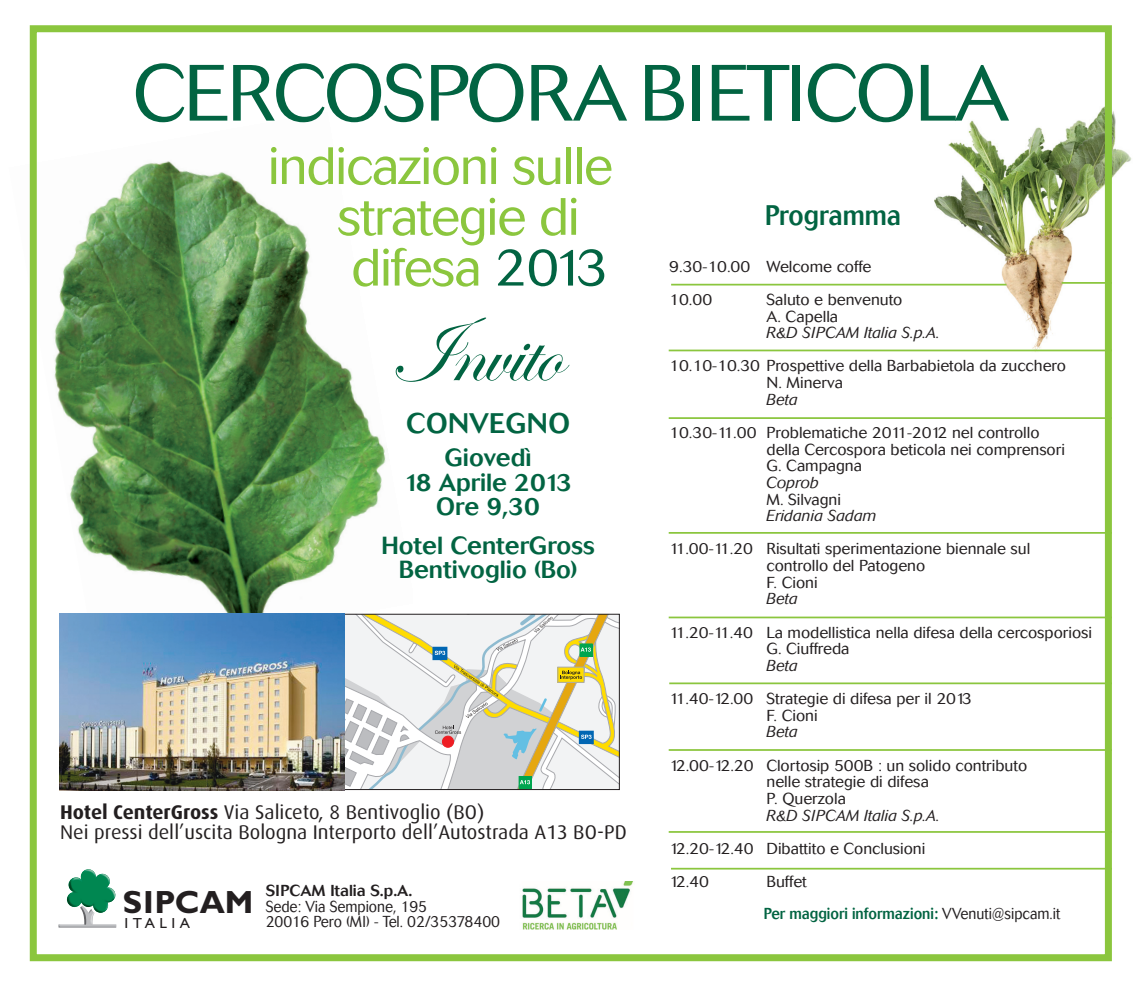
<style>
.page{position:relative;width:1140px;height:991px;background:#fff}
.page>*{position:absolute;margin:0;border:0;box-sizing:border-box;transform-origin:0 0}
.t1{font:95.38px "Edwardian Script ITC";letter-spacing:-.025em;color:#026442}
.t2{font:300 78.75px "Cosmos";letter-spacing:-.02em;color:#026442}
.t3{font:300 51.98px/50.8px "Cosmos";letter-spacing:-.025em;color:#8bc63e}
.t4{font:700 32.2px "Gill Sans";color:#231f20}
.t5{font:500 28px "Cosmos";color:#026442;scale:.9 1}
.t6{font:500 28px "Cosmos";letter-spacing:.02em;color:#026442}
.t7{font:500 24.5px/24.5px "Cosmos";color:#026442;text-align:center}
.t8{font:19.78px/20.7px "Dax";color:#231f20}
.t9{font:300 15.75px/16.6px "Cosmos";color:#231f20}
.t10{font:italic 300 15.75px "Cosmos";color:#231f20}
.t11{font:300 15.75px/15.8px "Cosmos";color:#231f20;scale:.9 1}
.t12{font:500 15.75px/31.7px "Cosmos";color:#026442;scale:.9 1}
.t13{font:500 15.75px "Cosmos";color:#231f20}
.t14{font:14.7px "Gill Sans";letter-spacing:.29em;color:#231f20;scale:1.05 1}
.s1{color:#026442}
.s2{font-weight:700}
.s3{font-weight:300;color:#231f20}
</style>
<div class="page">
<img style="left:934px;top:107px;width:198px;height:247px">
<img style="left:29px;top:112px;width:357px;height:549px">
<svg style="left:58px;top:869px;width:58px;height:58px"></svg>
<div style="left:30px;top:25px;width:1081px;height:936px;border:7px solid #8bc63e"></div>
<svg style="left:344px;top:615px;width:273px;height:173px"></svg>
<div style="left:342px;top:613px;width:277px;height:177px;border:1px solid #231f20"></div>
<img style="left:60px;top:613px;width:284px;height:177px">
<hr style="left:668px;top:349px;width:443px;height:2px;background:#8bc63e">
<hr style="left:668px;top:417px;width:443px;height:2px;background:#8bc63e">
<hr style="left:668px;top:532px;width:443px;height:1px;background:#8bc63e">
<hr style="left:668px;top:616px;width:443px;height:2px;background:#8bc63e">
<hr style="left:669px;top:682px;width:442px;height:2px;background:#8bc63e">
<hr style="left:668px;top:749px;width:443px;height:1px;background:#8bc63e">
<hr style="left:668px;top:831px;width:443px;height:1px;background:#8bc63e">
<hr style="left:671px;top:867px;width:440px;height:2px;background:#8bc63e">
<img style="left:522px;top:881px;width:111px;height:48px">
<hr style="left:671px;top:284px;width:335px;height:1px;background:#8bc63e">
<hr style="left:1061px;top:282px;width:50px;height:2px;background:#8bc63e">
<h2 class="t2" style="left:132px;top:65px;width:878px">CERCOSPORA BIETICOLA</h2>
<h3 class="t3" style="left:337px;top:146px;width:277px;text-indent:-69px">indicazioni sulle strategie di difesa <span class="s1">2013</span></h3>
<h3 class="t5" style="left:765px;top:205px;width:152px">Programma</h3>
<p class="t9" style="left:669px;top:251px;width:204px;line-height:33.2px">9.30-10.00 Welcome coffe<br>10.00</p>
<p class="t9" style="left:766px;top:293px;width:137px">Saluto e benvenuto<br>A. Capella</p>
<p class="t10" style="left:766px;top:327px;width:175px">R&amp;D SIPCAM Italia S.p.A.</p>
<p class="t9" style="left:766px;top:359px;width:301px;text-indent:-97px">10.10-10.30 Prospettive della Barbabietola da zucchero<br>N. Minerva</p>
<p class="t10" style="left:766px;top:393px;width:33px">Beta</p>
<p class="t9" style="left:766px;top:426px;width:300px;text-indent:-97px">10.30-11.00 Problematiche 2011-2012 nel controllo della Cercospora beticola nei comprensori<br>G. Campagna</p>
<p class="t10" style="left:766px;top:476px;width:54px">Coprob</p>
<p class="t9" style="left:766px;top:492px;width:76px">M. Silvagni</p>
<p class="t10" style="left:766px;top:510px;width:112px">Eridania Sadam</p>
<p class="t9" style="left:766px;top:542px;width:265px;text-indent:-97px">11.00-11.20 Risultati sperimentazione biennale sul controllo del Patogeno<br>F. Cioni</p>
<p class="t10" style="left:766px;top:593px;width:33px">Beta</p>
<p class="t9" style="left:766px;top:625px;width:327px;text-indent:-97px">11.20-11.40 La modellistica nella difesa della cercosporiosi<br>G. Ciuffreda</p>
<p class="t10" style="left:766px;top:659px;width:33px">Beta</p>
<p class="t9" style="left:766px;top:692px;width:207px;text-indent:-97px">11.40-12.00 Strategie di difesa per il 2013<br>F. Cioni</p>
<p class="t10" style="left:766px;top:726px;width:33px">Beta</p>
<p class="t9" style="left:766px;top:758px;width:262px;text-indent:-97px">12.00-12.20 Clortosip 500B : un solido contributo nelle strategie di difesa<br>P. Querzola</p>
<p class="t10" style="left:766px;top:809px;width:175px">R&amp;D SIPCAM Italia S.p.A.</p>
<p class="t9" style="left:669px;top:833px;width:257px;line-height:33.2px">12.20-12.40 Dibattito e Conclusioni<br>12.40</p>
<h1 class="t1" style="left:389px;top:291px;width:173px">Invito</h1>
<h3 class="t6" style="left:406px;top:413px;width:165px">CONVEGNO</h3>
<h3 class="t7" style="left:404px;top:447px;width:169px">Giovedì<br>18 Aprile 2013<br>Ore 9,30</h3>
<h3 class="t7" style="left:381px;top:535px;width:215px">Hotel CenterGross<br>Bentivoglio (Bo)</h3>
<p class="t8" style="left:60px;top:802px;width:568px"><span class="s2">Hotel CenterGross</span> Via Saliceto, 8 Bentivoglio (BO)<br>Nei pressi dell’uscita Bologna Interporto dell’Autostrada A13 BO-PD</p>
<p class="t12" style="left:763px;top:867px;width:331px"><span class="s3">Buffet<br></span>Per maggiori informazioni: <span class="s3">VVenuti@sipcam.it</span></p>
<h3 class="t4" style="left:123px;top:890px;width:132px">SIPCAM</h3>
<p class="t13" style="left:266px;top:884px;width:148px">SIPCAM Italia S.p.A.</p>
<p class="t11" style="left:266px;top:899px;width:262px">Sede: Via Sempione, 195<br>20016 Pero (MI) - Tel. 02/35378400</p>
<p class="t14" style="left:124px;top:917px;width:64px">ITALIA</p>
</div>
